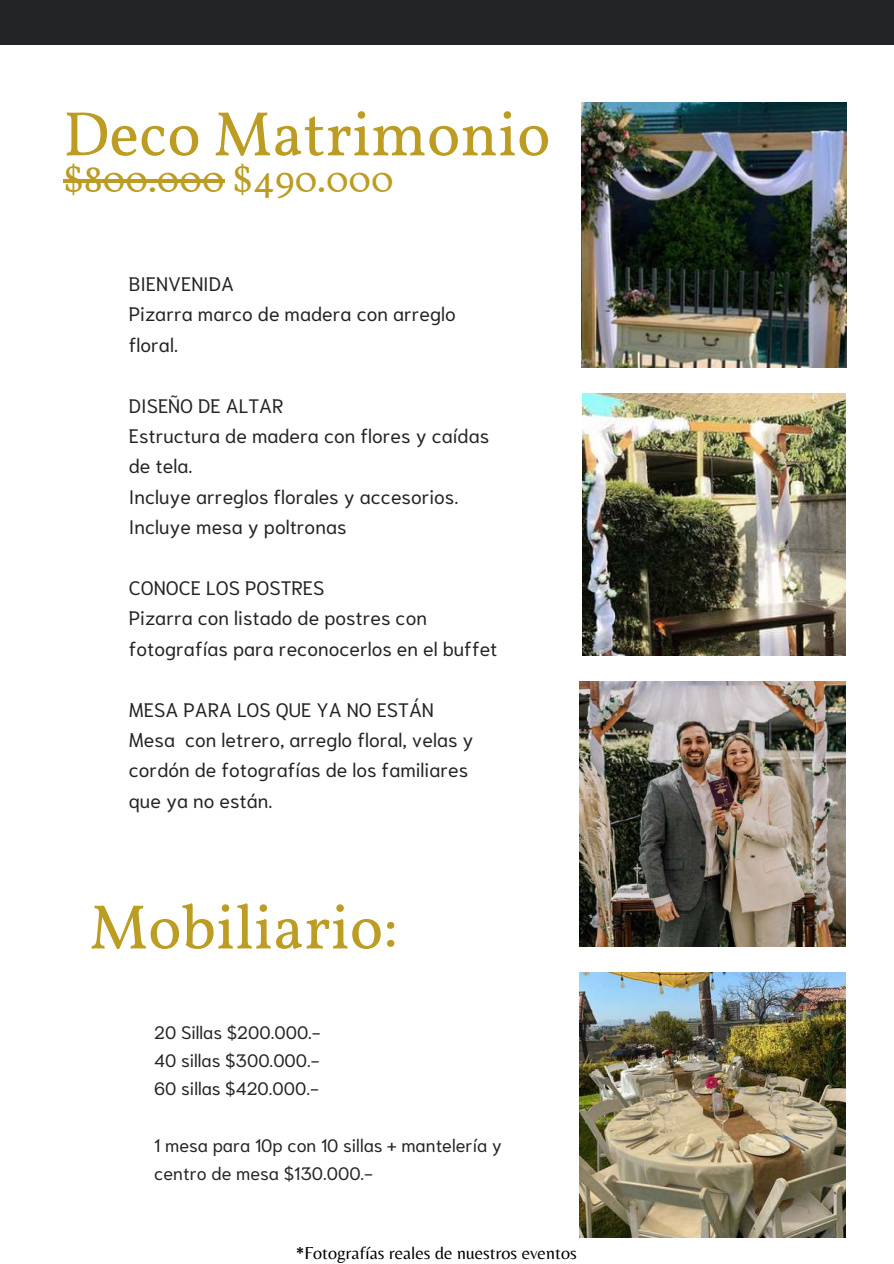
<style>
.page{position:relative;width:894px;height:1264px;background:#fff}
.page>*{position:absolute;margin:0;border:0;box-sizing:border-box;transform-origin:0 0}
.t1{font:63px "Vollkorn";color:#bc9c22}
.t2{font:37.5px "Vollkorn";color:#bc9c22}
.t3{font:19.5px/30.3px "Niramit";color:#232425}
.t4{font:18px/28.2px "Niramit";color:#232425;text-align:justify}
.t5{font:18px "Belleza";color:#000}
</style>
<div class="page">
<img style="left:582px;top:393px;width:262px;height:262px">
<img style="left:579px;top:972px;width:265px;height:265px">
<img style="left:581px;top:102px;width:265px;height:265px">
<div style="left:0;top:0;width:893px;height:45px;background:#232425"></div>
<img style="left:579px;top:681px;width:265px;height:265px">
<hr style="left:63px;top:179px;width:161px;height:3px;background:#bc9c22">
<h1 class="t1" style="left:63px;top:95px;width:488px">Deco Matrimonio</h1>
<h2 class="t2" style="left:63px;top:157px;width:332px">$800.000 $490.000</h2>
<p class="t3" style="left:129px;top:267px;width:328px">BIENVENIDA<br>Pizarra marco de madera con arreglo floral.</p>
<p class="t3" style="left:129px;top:388px;width:362px">DISEÑO DE ALTAR<br>Estructura de madera con flores y caídas de tela.<br>Incluye arreglos florales y accesorios.<br>Incluye mesa y poltronas</p>
<p class="t3" style="left:129px;top:571px;width:370px">CONOCE LOS POSTRES<br>Pizarra con listado de postres con fotografías para reconocerlos en el buffet</p>
<p class="t3" style="left:129px;top:692px;width:346px">MESA PARA LOS QUE YA NO ESTÁN<br>Mesa con letrero, arreglo floral, velas y cordón de fotografías de los familiares que ya no están.</p>
<h1 class="t1" style="left:89px;top:888px;width:310px">Mobiliario:</h1>
<p class="t4" style="left:154px;top:1016px;width:168px">20 Sillas $200.000.- 40 sillas $300.000.- 60 sillas $420.000.-</p>
<p class="t4" style="left:154px;top:1129px;width:349px">1 mesa para 10p con 10 sillas + mantelería y centro de mesa $130.000.-</p>
<p class="t5" style="left:295px;top:1241px;width:283px">*Fotografías reales de nuestros eventos</p>
</div>
